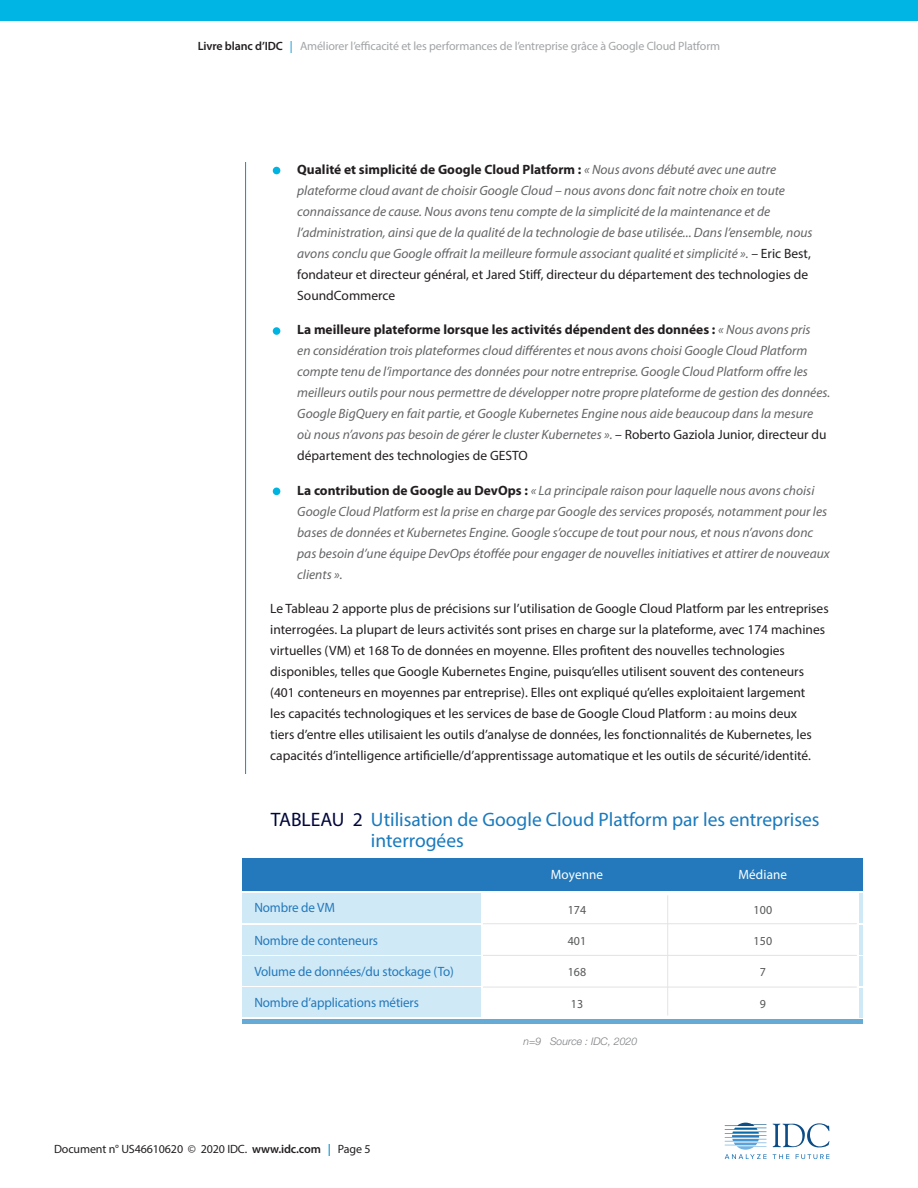
<style>
.page{position:relative;width:918px;height:1188px;background:#fff}
.page>*{position:absolute;margin:0;border:0;box-sizing:border-box;transform-origin:0 0}
.t1{font:19.5px/21px "Myriad Pro";color:#197abd}
.t2{font:italic 13.5px/21px "Myriad Pro";color:#636466}
.t3{font:13.5px/21px "Myriad Pro";color:#231f20}
.t4{font:13.5px "Myriad Pro";letter-spacing:-.01em;color:#2379bb}
.t5{font:13.5px "Myriad Pro";letter-spacing:.01em;color:#fff}
.t6{font:12.3px "Myriad Pro";letter-spacing:.01em;color:#565757}
.t7{font:12px "Myriad Pro";letter-spacing:-.01em;color:#a1a4a6}
.t8{font:12px "Myriad Pro";letter-spacing:-.01em;color:#231f20}
.t9{font:italic 300 10.5px "Helvetica Neue";color:#7c7e81}
.s1{font-weight:600;color:#231f20}
.s2{color:#0092d3}
.s3{font-weight:700;font-style:normal;font-size:28.5px;color:#0092d3}
.s4{font-weight:700;font-style:normal;color:#231f20}
.s5{font-style:normal;color:#231f20}
.s6{color:#00063a}
.s7{font-weight:600}
.s8{font-weight:600;color:#0092d3}
</style>
<div class="page">
<hr style="left:245px;top:162px;width:1px;height:911px;background:#0092d3">
<div style="left:0;top:0;width:918px;height:21px;background:#00b4e3"></div>
<svg style="left:773px;top:1123px;width:57px;height:24px"></svg>
<svg style="left:773px;top:1154px;width:16px;height:5px"></svg>
<svg style="left:796px;top:1154px;width:33px;height:5px"></svg>
<svg style="left:725px;top:1123px;width:42px;height:36px"></svg>
<div style="left:273px;top:167px;width:7px;height:7px;background:#00b4e2;border-radius:50%"></div>
<div style="left:273px;top:327px;width:7px;height:8px;background:#00b4e2;border-radius:50%"></div>
<div style="left:273px;top:488px;width:7px;height:7px;background:#00b4e2;border-radius:50%"></div>
<div style="left:261px;top:970px;width:26px;height:33px;background:linear-gradient(to right,#fff,#fff)"></div>
<div style="left:225px;top:774px;width:31px;height:303px;background:#fff"></div>
<div style="left:242px;top:858px;width:621px;height:33px;background:#2379bb"></div>
<hr style="left:242px;top:1020px;width:621px;height:4px;background:#66abd6">
<div style="left:242px;top:894px;width:238px;height:29px;background:#d0e9f7"></div>
<div style="left:242px;top:925px;width:238px;height:29px;background:#d0e9f7"></div>
<div style="left:242px;top:956px;width:238px;height:29px;background:#d0e9f7"></div>
<div style="left:242px;top:988px;width:238px;height:29px;background:#d0e9f7"></div>
<hr style="left:483px;top:923px;width:374px;height:1px;background:#e3e3e3">
<hr style="left:483px;top:955px;width:374px;height:1px;background:#e3e3e3">
<hr style="left:483px;top:987px;width:374px;height:1px;background:#e3e3e3">
<hr style="left:667px;top:895px;width:1px;height:120px;background:#e3e3e3">
<hr style="left:859px;top:893px;width:4px;height:30px;background:#d0e9f7">
<hr style="left:859px;top:925px;width:4px;height:29px;background:#d0e9f7">
<hr style="left:859px;top:957px;width:4px;height:29px;background:#d0e9f7">
<hr style="left:859px;top:988px;width:4px;height:29px;background:#d0e9f7">
<p class="t7" style="left:198px;top:39px;width:524px"><span class="s1">Livre blanc d’IDC</span> <span class="s2">|</span> Améliorer l’efficacité et les performances de l’entreprise grâce à Google Cloud Platform</p>
<p class="t2" style="left:297px;top:158px;width:517px;text-indent:-27px"><span class="s3">•</span> <span class="s4">Qualité et simplicité de Google Cloud Platform :</span> « Nous avons débuté avec une autre plateforme cloud avant de choisir Google Cloud – nous avons donc fait notre choix en toute connaissance de cause. Nous avons tenu compte de la simplicité de la maintenance et de l’administration, ainsi que de la qualité de la technologie de base utilisée... Dans l’ensemble, nous avons conclu que Google offrait la meilleure formule associant qualité et simplicité ». <span class="s5">– Eric Best, fondateur et directeur général, et Jared Stiff, directeur du département des technologies de SoundCommerce</span></p>
<p class="t2" style="left:297px;top:319px;width:535px;text-indent:-27px"><span class="s3">•</span> <span class="s4">La meilleure plateforme lorsque les activités dépendent des données :</span> « Nous avons pris<br>en considération trois plateformes cloud différentes et nous avons choisi Google Cloud Platform compte tenu de l’importance des données pour notre entreprise. Google Cloud Platform offre les meilleurs outils pour nous permettre de développer notre propre plateforme de gestion des données.<br>Google BigQuery en fait partie, et Google Kubernetes Engine nous aide beaucoup dans la mesure où nous n’avons pas besoin de gérer le cluster Kubernetes ». <span class="s5">– Roberto Gaziola Junior, directeur du département des technologies de GESTO</span></p>
<p class="t2" style="left:297px;top:479px;width:534px;text-indent:-27px"><span class="s3">•</span> <span class="s4">La contribution de Google au DevOps :</span> « La principale raison pour laquelle nous avons choisi Google Cloud Platform est la prise en charge par Google des services proposés, notamment pour les bases de données et Kubernetes Engine. Google s’occupe de tout pour nous, et nous n’avons donc pas besoin d’une équipe DevOps étoffée pour engager de nouvelles initiatives et attirer de nouveaux clients ».</p>
<p class="t3" style="left:270px;top:598px;width:560px">Le Tableau 2 apporte plus de précisions sur l’utilisation de Google Cloud Platform par les entreprises interrogées. La plupart de leurs activités sont prises en charge sur la plateforme, avec 174 machines virtuelles (VM) et 168 To de données en moyenne. Elles profitent des nouvelles technologies disponibles, telles que Google Kubernetes Engine, puisqu’elles utilisent souvent des conteneurs (401 conteneurs en moyennes par entreprise). Elles ont expliqué qu’elles exploitaient largement<br>les capacités technologiques et les services de base de Google Cloud Platform : au moins deux<br>tiers d’entre elles utilisaient les outils d’analyse de données, les fonctionnalités de Kubernetes, les capacités d’intelligence artificielle/d’apprentissage automatique et les outils de sécurité/identité.</p>
<h1 class="t1" style="left:371px;top:809px;width:450px;text-indent:-100px"><span class="s6">TABLEAU 2</span> Utilisation de Google Cloud Platform par les entreprises interrogées</h1>
<p class="t4" style="left:254px;top:900px;width:82px">Nombre de VM</p>
<p class="t4" style="left:254px;top:933px;width:125px">Nombre de conteneurs</p>
<p class="t4" style="left:254px;top:963px;width:201px">Volume de données/du stockage (To)</p>
<p class="t4" style="left:254px;top:994px;width:166px">Nombre d’applications métiers</p>
<p class="t8" style="left:54px;top:1141px;width:318px">Document n° US46610620 © 2020 IDC. <span class="s7">www.idc.com</span> <span class="s8">|</span> Page 5</p>
<p class="t5" style="left:551px;top:866px;width:54px">Moyenne</p>
<p class="t5" style="left:739px;top:866px;width:50px">Médiane</p>
<p class="t6" style="left:568px;top:902px;width:20px">174</p>
<p class="t6" style="left:754px;top:902px;width:20px">100</p>
<p class="t6" style="left:568px;top:934px;width:20px">401</p>
<p class="t6" style="left:754px;top:934px;width:20px">150</p>
<p class="t6" style="left:568px;top:965px;width:20px">168</p>
<p class="t6" style="left:760px;top:965px;width:8px">7</p>
<p class="t6" style="left:571px;top:996px;width:14px">13</p>
<p class="t6" style="left:760px;top:996px;width:8px">9</p>
<p class="t9" style="left:524px;top:1035px;width:115px">n=9 Source : IDC, 2020</p>
</div>
